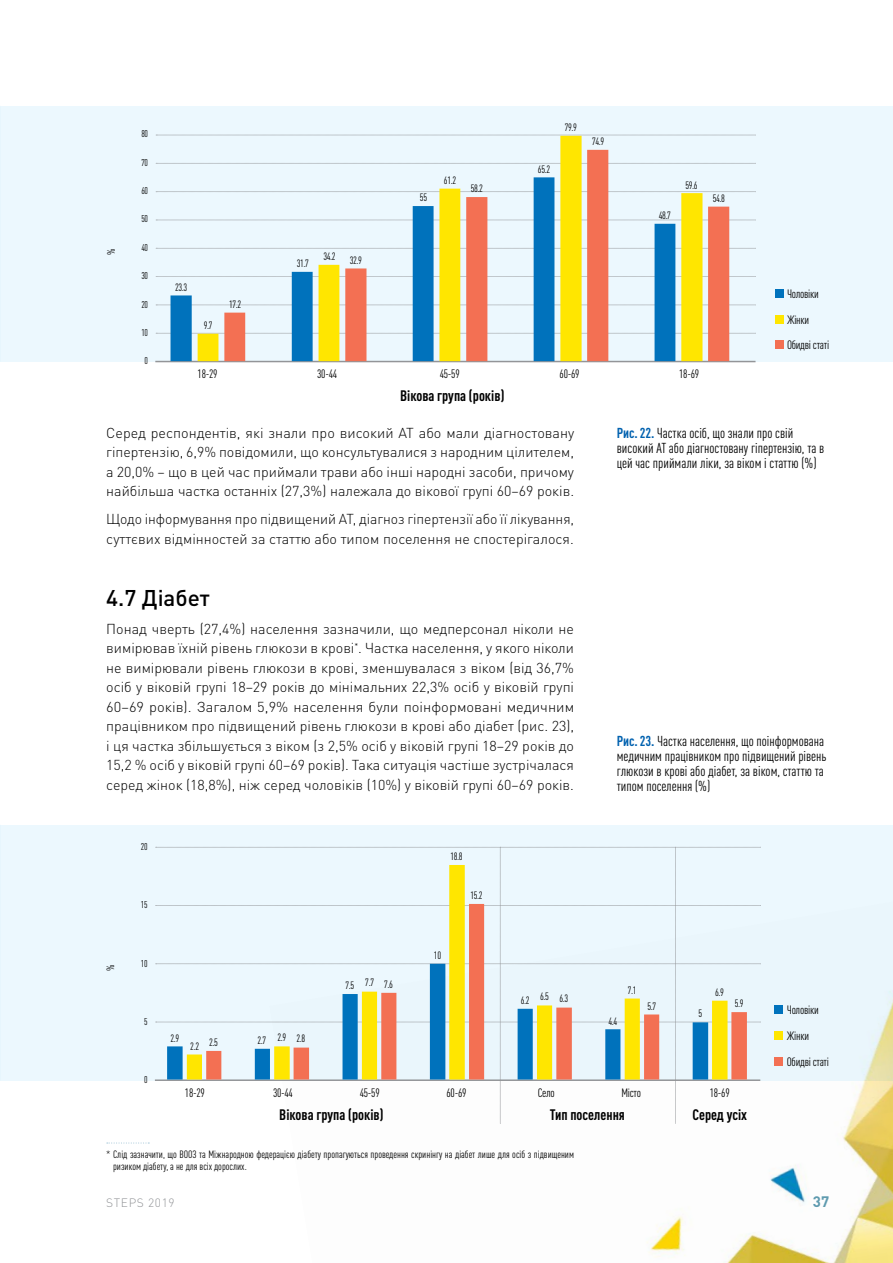
<style>
.page{position:relative;width:893px;height:1263px;background:#fff}
.page>*{position:absolute;margin:0;border:0;box-sizing:border-box;transform-origin:0 0}
.t1{font:500 22.5px "DIN Pro";color:#000}
.t2{font:700 condensed 15px "DIN Pro";color:#000}
.t3{font:700 15px "DIN Pro";color:#5f9baf}
.t4{font:300 14.25px/19.5px "DIN Pro";color:#000;text-align:justify}
.t5{font:condensed 14.25px/15px "DIN Pro";color:#000}
.t6{font:condensed 12px/25.7px "DIN Pro";letter-spacing:-.02em;color:#000}
.t7{font:300 12px "DIN Pro";letter-spacing:.05em;color:#939598}
.t8{font:condensed 10.5px/12px "DIN Pro";color:#000}
.t9{font:condensed 9.75px "DIN Pro";letter-spacing:-.02em;color:#000}
.s1{font-weight:700;color:#0061af}
.s2{font-family:"Flama";font-weight:300;font-stretch:normal}
</style>
<div class="page">
<img style="left:647px;top:1080px;width:246px;height:183px">
<div style="left:0;top:106px;width:893px;height:256px;background:#ecf8fe"></div>
<svg style="left:156px;top:248px;width:600px;height:1px"></svg>
<svg style="left:156px;top:276px;width:600px;height:1px"></svg>
<svg style="left:156px;top:305px;width:600px;height:1px"></svg>
<svg style="left:156px;top:333px;width:600px;height:1px"></svg>
<svg style="left:156px;top:191px;width:600px;height:1px"></svg>
<svg style="left:156px;top:220px;width:600px;height:1px"></svg>
<svg style="left:156px;top:135px;width:600px;height:1px"></svg>
<svg style="left:156px;top:163px;width:600px;height:1px"></svg>
<hr style="left:156px;top:361px;width:599px;height:1px;background:#939598">
<svg style="left:171px;top:191px;width:27px;height:170px"></svg>
<svg style="left:198px;top:136px;width:411px;height:225px"></svg>
<svg style="left:224px;top:150px;width:505px;height:211px"></svg>
<div style="left:0;top:825px;width:893px;height:255px;background:#ecf8fe"></div>
<svg style="left:156px;top:847px;width:605px;height:277px"></svg>
<svg style="left:167px;top:964px;width:20px;height:115px"></svg>
<svg style="left:187px;top:865px;width:540px;height:214px"></svg>
<svg style="left:206px;top:904px;width:541px;height:175px"></svg>
<div style="left:775px;top:1006px;width:8px;height:8px;background:#0072bc"></div>
<div style="left:775px;top:1031px;width:8px;height:8px;background:#ffe600"></div>
<div style="left:775px;top:1057px;width:8px;height:8px;background:#f37053"></div>
<div style="left:775px;top:289px;width:8px;height:9px;background:#0072bc"></div>
<div style="left:775px;top:315px;width:8px;height:8px;background:#ffe600"></div>
<div style="left:775px;top:341px;width:8px;height:8px;background:#f37053"></div>
<svg style="left:107px;top:1142px;width:42px;height:1px"></svg>
<p class="t8" style="left:104px;top:255px;width:8px;rotate:-90deg">%</p>
<p class="t9" style="left:141px;top:127px;width:8px">80</p>
<p class="t9" style="left:141px;top:155px;width:8px">70</p>
<p class="t9" style="left:141px;top:184px;width:8px">60</p>
<p class="t9" style="left:141px;top:212px;width:8px">50</p>
<p class="t9" style="left:141px;top:240px;width:8px">40</p>
<p class="t9" style="left:141px;top:269px;width:8px">30</p>
<p class="t9" style="left:141px;top:297px;width:8px">20</p>
<p class="t9" style="left:141px;top:326px;width:8px">10</p>
<p class="t9" style="left:145px;top:354px;width:5px">0</p>
<p class="t8" style="left:175px;top:280px;width:14px">23.3</p>
<p class="t8" style="left:204px;top:318px;width:10px">9.7</p>
<p class="t8" style="left:229px;top:297px;width:14px">17.2</p>
<p class="t8" style="left:297px;top:257px;width:14px">31.7</p>
<p class="t8" style="left:323px;top:249px;width:14px">34.2</p>
<p class="t8" style="left:350px;top:253px;width:14px">32.9</p>
<p class="t8" style="left:420px;top:191px;width:9px">55</p>
<p class="t8" style="left:444px;top:173px;width:14px">61.2</p>
<p class="t8" style="left:471px;top:182px;width:14px">58.2</p>
<p class="t8" style="left:538px;top:162px;width:14px">65.2</p>
<p class="t8" style="left:565px;top:121px;width:14px">79.9</p>
<p class="t8" style="left:592px;top:134px;width:14px">74.9</p>
<p class="t8" style="left:659px;top:209px;width:14px">48.7</p>
<p class="t8" style="left:685px;top:178px;width:14px">59.6</p>
<p class="t8" style="left:713px;top:192px;width:14px">54.8</p>
<p class="t6" style="left:787px;top:280px;width:44px">Чоловіки<br>Жінки<br>Обидві статі</p>
<p class="t6" style="left:198px;top:360px;width:21px">18-29</p>
<p class="t6" style="left:317px;top:360px;width:21px">30-44</p>
<p class="t6" style="left:440px;top:360px;width:21px">45-59</p>
<p class="t6" style="left:560px;top:360px;width:21px">60-69</p>
<p class="t6" style="left:679px;top:360px;width:21px">18-69</p>
<p class="t2" style="left:400px;top:385px;width:106px">Вікова група (років)</p>
<p class="t5" style="left:617px;top:424px;width:209px"><span class="s1">Рис. 22.</span> Частка осіб, що знали про свій високий АТ або діагностовану гіпертензію, та в цей час приймали ліки, за віком і статтю (%)</p>
<p class="t4" style="left:106px;top:422px;width:469px">Серед респондентів, які знали про високий АТ або мали діагностовану гіпертензію, 6,9% повідомили, що консультувалися з народним цілителем, а 20,0% – що в цей час приймали трави або інші народні засоби, причому найбільша частка останніх (27,3%) належала до вікової групі 60–69 років.</p>
<p class="t4" style="left:106px;top:508px;width:469px">Щодо інформування про підвищений АТ, діагноз гіпертензії або її лікування, суттєвих відмінностей за статтю або типом поселення не спостерігалося.</p>
<h1 class="t1" style="left:106px;top:580px;width:105px">4.7 Діабет</h1>
<p class="t4" style="left:106px;top:618px;width:469px">Понад чверть (27,4%) населення зазначили, що медперсонал ніколи не вимірював їхній рівень глюкози в крові<sup>*</sup>. Частка населення, у якого ніколи не вимірювали рівень глюкози в крові, зменшувалася з віком (від 36,7% осіб у віковій групі 18–29 років до мінімальних 22,3% осіб у віковій групі 60–69 років). Загалом 5,9% населення були поінформовані медичним працівником про підвищений рівень глюкози в крові або діабет (рис. 23), і ця частка збільшується з віком (з 2,5% осіб у віковій групі 18–29 років до 15,2 % осіб у віковій групі 60–69 років). Така ситуація частіше зустрічалася серед жінок (18,8%), ніж серед чоловіків (10%) у віковій групі 60–69 років.</p>
<p class="t8" style="left:104px;top:970px;width:8px;rotate:-90deg">%</p>
<p class="t9" style="left:141px;top:839px;width:8px">20</p>
<p class="t9" style="left:141px;top:898px;width:8px">15</p>
<p class="t9" style="left:141px;top:956px;width:8px">10</p>
<p class="t9" style="left:144px;top:1014px;width:5px">5</p>
<p class="t9" style="left:144px;top:1072px;width:5px">0</p>
<p class="t8" style="left:170px;top:1031px;width:10px">2.9</p>
<p class="t8" style="left:258px;top:1033px;width:10px">2.7</p>
<p class="t8" style="left:209px;top:1036px;width:10px">2.5</p>
<p class="t8" style="left:190px;top:1039px;width:10px">2.2</p>
<p class="t8" style="left:277px;top:1031px;width:10px">2.9</p>
<p class="t8" style="left:296px;top:1032px;width:10px">2.8</p>
<p class="t8" style="left:345px;top:978px;width:10px">7.5</p>
<p class="t8" style="left:365px;top:976px;width:10px">7.7</p>
<p class="t8" style="left:384px;top:977px;width:10px">7.6</p>
<p class="t8" style="left:451px;top:849px;width:14px">18.8</p>
<p class="t8" style="left:470px;top:888px;width:14px">15.2</p>
<p class="t8" style="left:434px;top:948px;width:9px">10</p>
<p class="t8" style="left:521px;top:993px;width:10px">6.2</p>
<p class="t8" style="left:540px;top:990px;width:10px">6.5</p>
<p class="t8" style="left:559px;top:992px;width:10px">6.3</p>
<p class="t5" style="left:617px;top:732px;width:211px"><span class="s1">Рис. 23.</span> Частка населення, що поінформована медичним працівником про підвищений рівень глюкози в крові або діабет, за віком, статтю та типом поселення (%)</p>
<p class="t8" style="left:608px;top:1014px;width:10px">4.4</p>
<p class="t8" style="left:628px;top:983px;width:10px">7.1</p>
<p class="t8" style="left:647px;top:999px;width:10px">5.7</p>
<p class="t8" style="left:699px;top:1007px;width:5px">5</p>
<p class="t8" style="left:715px;top:985px;width:10px">6.9</p>
<p class="t8" style="left:735px;top:997px;width:10px">5.9</p>
<p class="t6" style="left:787px;top:996px;width:44px">Чоловіки<br>Жінки<br>Обидві статі</p>
<p class="t6" style="left:185px;top:1078px;width:21px">18-29</p>
<p class="t6" style="left:273px;top:1078px;width:21px">30-44</p>
<p class="t6" style="left:360px;top:1078px;width:21px">45-59</p>
<p class="t6" style="left:446px;top:1078px;width:21px">60-69</p>
<p class="t6" style="left:538px;top:1078px;width:18px">Село</p>
<p class="t6" style="left:621px;top:1078px;width:21px">Місто</p>
<p class="t6" style="left:710px;top:1078px;width:21px">18-69</p>
<p class="t2" style="left:279px;top:1103px;width:106px">Вікова група (років)</p>
<p class="t2" style="left:550px;top:1103px;width:76px">Тип поселення</p>
<p class="t2" style="left:692px;top:1103px;width:56px">Серед усіх</p>
<p class="t8" style="left:113px;top:1148px;width:462px;text-indent:-7px"><span class="s2">*</span> Слід зазначити, що ВООЗ та Міжнародною федерацією діабету пропагуються проведення скринінгу на діабет лише для осіб з підвищеним ризиком діабету, а не для всіх дорослих.</p>
<p class="t7" style="left:106px;top:1193px;width:70px">STEPS 2019</p>
<p class="t3" style="left:813px;top:1189px;width:18px">37</p>
</div>
